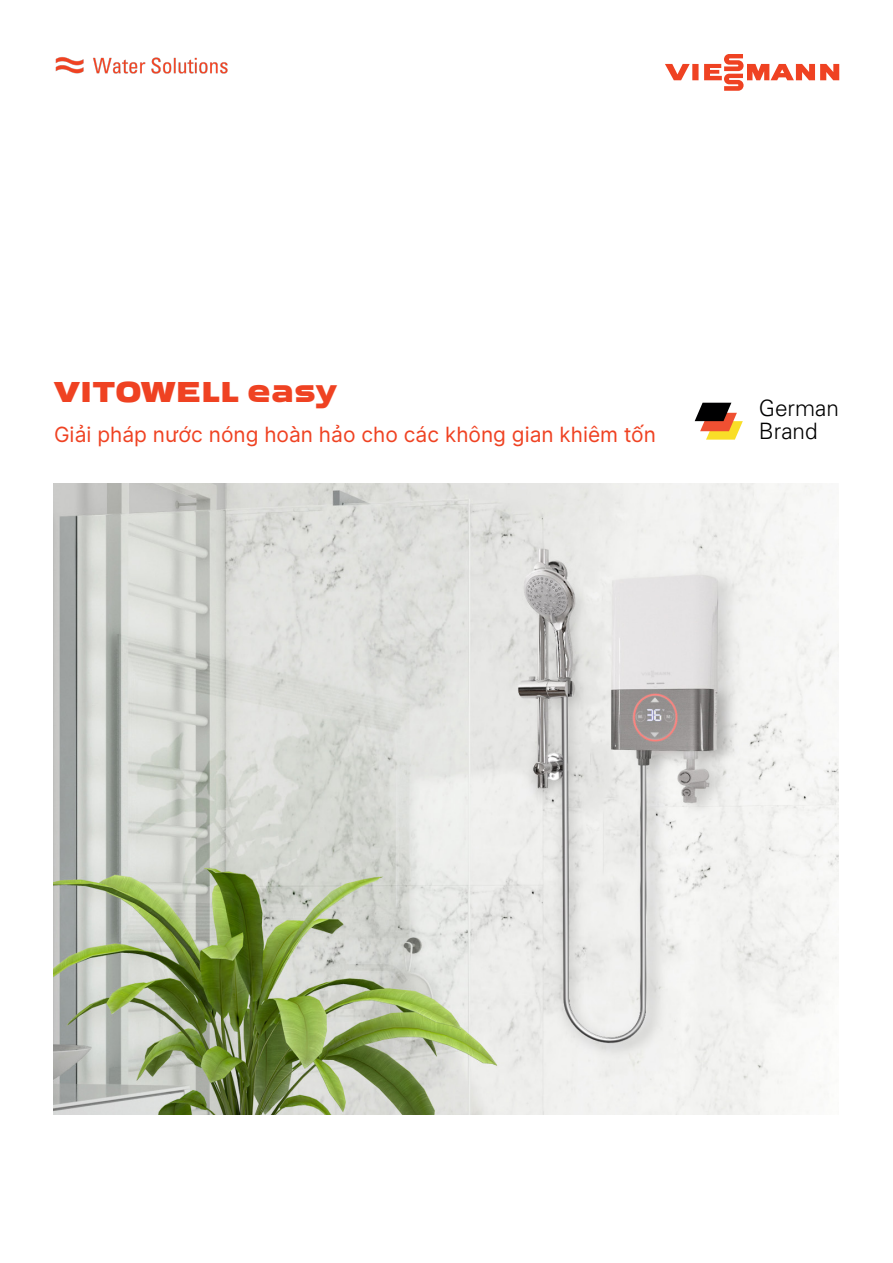
<style>
.page{position:relative;width:893px;height:1263px;background:#fff}
.page>*{position:absolute;margin:0;border:0;box-sizing:border-box;transform-origin:0 0}
.t1{font:700 30px "Viessmann Wide";color:#ef4222}
.t2{font:300 22.65px "Univers LTCYR 45";color:#000001}
.Teaser___Viessmann_S{font:21px "Inter UI";color:#ef4222}
</style>
<div class="page">
<img style="left:54px;top:483px;width:785px;height:631px">
<svg style="left:665px;top:64px;width:25px;height:16px"></svg>
<div style="left:692px;top:64px;width:6px;height:16px;background:#ef4222"></div>
<svg style="left:704px;top:54px;width:135px;height:37px"></svg>
<img style="left:55px;top:57px;width:173px;height:17px">
<svg style="left:695px;top:403px;width:48px;height:37px"></svg>
<p class="t1" style="left:54px;top:372px;width:284px">VITOWELL easy</p>
<p class="t2" style="left:759px;top:393px;width:82px">German</p>
<p class="Teaser___Viessmann_S" style="left:54px;top:420px;width:603px">Giải pháp nước nóng hoàn hảo cho các không gian khiêm tốn</p>
<p class="t2" style="left:759px;top:416px;width:60px">Brand</p>
</div>
